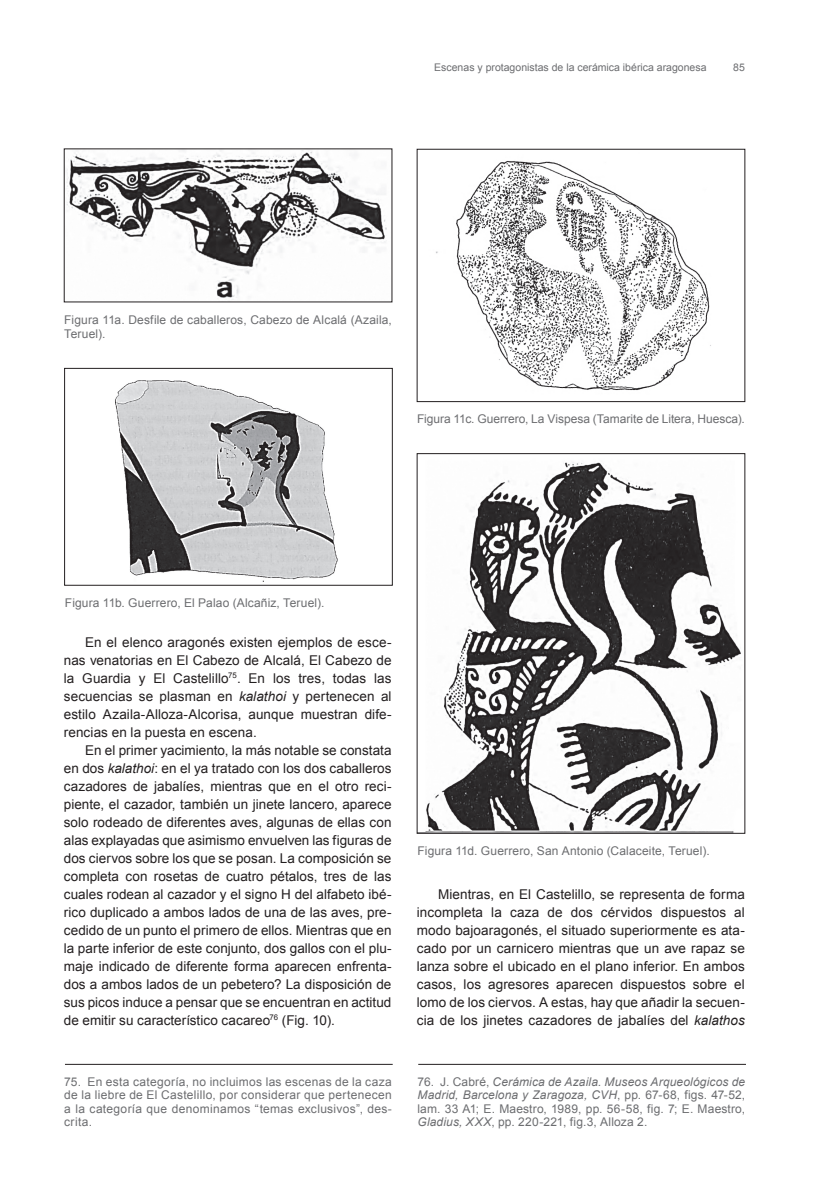
<style>
.page{position:relative;width:830px;height:1191px;background:#fff}
.page>*{position:absolute;margin:0;border:0;box-sizing:border-box;transform-origin:0 0}
.t1{font:13.5px/18px "Arial";letter-spacing:.005em;color:#231f20;text-align:justify}
.t2{font:12px/13.5px "Arial";letter-spacing:.01em;color:#6c6d70;text-align:justify}
.t3{font:10.5px "Arial";color:#6c6d70}
.s1{font-style:italic}
</style>
<div class="page">
<hr style="left:418px;top:1064px;width:327px;height:1px;background:#231f20">
<hr style="left:65px;top:1064px;width:327px;height:1px;background:#231f20">
<img style="left:66px;top:150px;width:321px;height:150px">
<img style="left:115px;top:380px;width:223px;height:201px">
<div style="left:64px;top:368px;width:328px;height:217px;border:1px solid #231f20"></div>
<img style="left:436px;top:161px;width:275px;height:229px">
<div style="left:416px;top:149px;width:328px;height:253px;border:1px solid #231f20"></div>
<img style="left:426px;top:462px;width:315px;height:369px">
<p class="t3" style="left:434px;top:62px;width:273px">Escenas y protagonistas de la cerámica ibérica aragonesa</p>
<p class="t3" style="left:732px;top:62px;width:13px">85</p>
<p class="t2" style="left:64px;top:312px;width:329px;line-height:14.4px">Figura 11a. Desfile de caballeros, Cabezo de Alcalá (Azaila,<br>Teruel).</p>
<p class="t2" style="left:417px;top:412px;width:329px">Figura 11c. Guerrero, La Vispesa (Tamarite de Litera, Huesca).</p>
<p class="t2" style="left:65px;top:596px;width:261px">Figura 11b. Guerrero, El Palao (Alcañiz, Teruel).</p>
<p class="t1" style="left:64px;top:633px;width:329px;text-indent:21px">En el elenco aragonés existen ejemplos de esce&shy;nas venatorias en El Cabezo de Alcalá, El Cabezo de la Guardia y El Castelillo<sup>75</sup>. En los tres, todas las secuencias se plasman en <span class="s1">kalathoi</span> y pertenecen al estilo Azaila-Alloza-Alcorisa, aunque muestran dife&shy;rencias en la puesta en escena.</p>
<p class="t1" style="left:64px;top:741px;width:329px;text-indent:21px">En el primer yacimiento, la más notable se constata en dos <span class="s1">kalathoi</span>: en el ya tratado con los dos caballeros cazadores de jabalíes, mientras que en el otro reci&shy;piente, el cazador, también un jinete lancero, aparece solo rodeado de diferentes aves, algunas de ellas con alas explayadas que asimismo envuelven las figuras de dos ciervos sobre los que se posan. La composición se completa con rosetas de cuatro pétalos, tres de las cuales rodean al cazador y el signo H del alfabeto ibé&shy;rico duplicado a ambos lados de una de las aves, pre&shy;cedido de un punto el primero de ellos. Mientras que en la parte inferior de este conjunto, dos gallos con el plu&shy;maje indicado de diferente forma aparecen enfrenta&shy;dos a ambos lados de un pebetero? La disposición de sus picos induce a pensar que se encuentran en actitud de emitir su característico cacareo<sup>76</sup> (Fig. 10).</p>
<p class="t2" style="left:417px;top:844px;width:293px">Figura 11d. Guerrero, San Antonio (Calaceite, Teruel).</p>
<p class="t1" style="left:416px;top:885px;width:329px;text-indent:21px">Mientras, en El Castelillo, se representa de forma incompleta la caza de dos cérvidos dispuestos al modo bajoaragonés, el situado superiormente es ata&shy;cado por un carnicero mientras que un ave rapaz se lanza sobre el ubicado en el plano inferior. En ambos casos, los agresores aparecen dispuestos sobre el lomo de los ciervos. A estas, hay que añadir la secuen&shy;cia de los jinetes cazadores de jabalíes del <span class="s1">kalathos</span></p>
<p class="t2" style="left:64px;top:1075px;width:329px">75. En esta categoría, no incluimos las escenas de la caza de la liebre de El Castelillo, por considerar que pertenecen a la categoría que denominamos “temas exclusivos”, des&shy;crita.</p>
<p class="t2" style="left:417px;top:1075px;width:329px">76. J. Cabré, <span class="s1">Cerámica de Azaila. Museos Arqueológicos de Madrid, Barcelona y Zaragoza, CVH</span>, pp. 67-68, figs. 47-52, lam. 33 A1; E. Maestro, 1989, pp. 56-58, fig. 7; E. Maestro, <span class="s1">Gladius, XXX</span>, pp. 220-221, fig.3, Alloza 2.</p>
</div>
